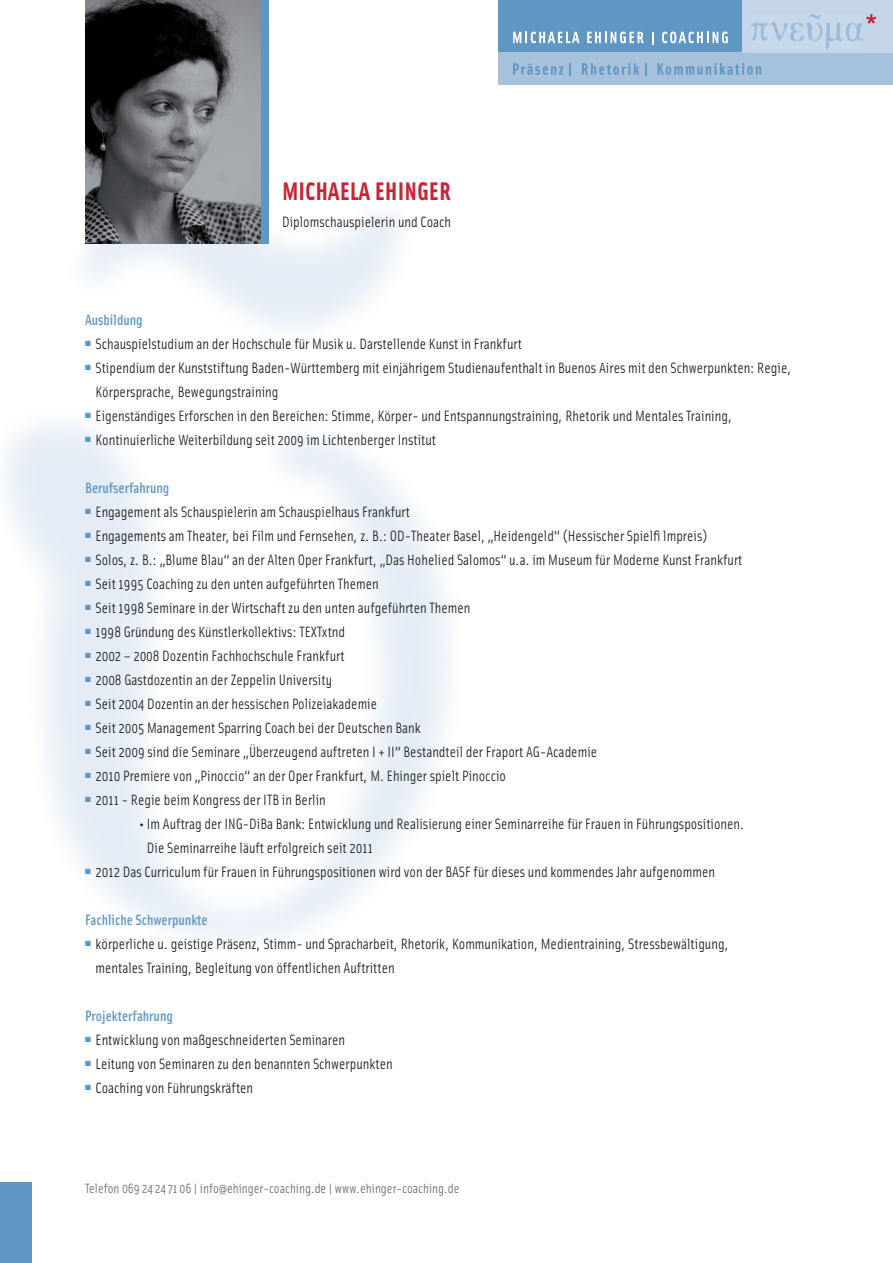
<style>
.page{position:relative;width:893px;height:1263px;background:#fff}
.page>*{position:absolute;margin:0;border:0;box-sizing:border-box;transform-origin:0 0}
.t1{font:700 25.5px "Solex";color:#c82434}
.t2{font:15px/24px "Solex";color:#231f20}
.t3{font:500 15px "Solex";color:#5f97c2}
.t4{font:13.5px "Solex";color:#6c6d70}
</style>
<div class="page">
<div style="left:0;top:1182px;width:32px;height:81px;background:#5f97c2"></div>
<div style="left:498px;top:0;width:395px;height:83px;background:#5f97c2"></div>
<div style="left:498px;top:53px;width:395px;height:32px;background:#a6c1dc"></div>
<div style="left:743px;top:0;width:150px;height:52px;background:#c5d5e8"></div>
<img style="left:752px;top:14px;width:111px;height:35px">
<svg style="left:513px;top:32px;width:66px;height:11px"></svg>
<svg style="left:587px;top:32px;width:57px;height:11px"></svg>
<svg style="left:652px;top:32px;width:1px;height:13px"></svg>
<svg style="left:662px;top:32px;width:66px;height:11px"></svg>
<svg style="left:513px;top:63px;width:50px;height:12px"></svg>
<svg style="left:570px;top:63px;width:1px;height:13px"></svg>
<svg style="left:582px;top:63px;width:57px;height:12px"></svg>
<svg style="left:645px;top:63px;width:1px;height:13px"></svg>
<svg style="left:657px;top:63px;width:104px;height:12px"></svg>
<svg style="left:866px;top:14px;width:10px;height:10px"></svg>
<div style="left:242px;top:0;width:27px;height:244px;background:#5f97c2"></div>
<img style="left:85px;top:0;width:175px;height:244px">
<h1 class="t1" style="left:282px;top:174px;width:171px">MICHAELA EHINGER</h1>
<p class="t2" style="left:282px;top:209px;width:171px">Diplomschauspielerin und Coach</p>
<p class="t3" style="left:85px;top:310px;width:59px">Ausbildung</p>
<p class="t2" style="left:85px;top:332px;width:438px"><sup>■</sup> Schauspielstudium an der Hochschule für Musik u. Darstellende Kunst in Frankfurt</p>
<p class="t2" style="left:96px;top:356px;width:697px;text-indent:-10px"><sup>■</sup> Stipendium der Kunststiftung Baden-Württemberg mit einjährigem Studienaufenthalt in Buenos Aires mit den Schwerpunkten: Regie,<br>Körpersprache, Bewegungstraining</p>
<p class="t2" style="left:85px;top:404px;width:649px"><sup>■</sup> Eigenständiges Erforschen in den Bereichen: Stimme, Körper- und Entspannungstraining, Rhetorik und Mentales Training,</p>
<p class="t2" style="left:85px;top:428px;width:353px"><sup>■</sup> Kontinuierliche Weiterbildung seit 2009 im Lichtenberger Institut</p>
<p class="t3" style="left:85px;top:478px;width:86px">Berufserfahrung</p>
<p class="t2" style="left:85px;top:500px;width:327px"><sup>■</sup> Engagement als Schauspielerin am Schauspielhaus Frankfurt</p>
<p class="t2" style="left:85px;top:524px;width:624px"><sup>■</sup> Engagements am Theater, bei Film und Fernsehen, z. B.: OD-Theater Basel, „Heidengeld“ (Hessischer Spielfi lmpreis)</p>
<p class="t2" style="left:85px;top:548px;width:659px"><sup>■</sup> Solos, z. B.: „Blume Blau“ an der Alten Oper Frankfurt, „Das Hohelied Salomos“ u.a. im Museum für Moderne Kunst Frankfurt</p>
<p class="t2" style="left:85px;top:572px;width:295px"><sup>■</sup> Seit 1995 Coaching zu den unten aufgeführten Themen</p>
<p class="t2" style="left:85px;top:596px;width:387px"><sup>■</sup> Seit 1998 Seminare in der Wirtschaft zu den unten aufgeführten Themen</p>
<p class="t2" style="left:85px;top:620px;width:262px"><sup>■</sup> 1998 Gründung des Künstlerkollektivs: TEXTxtnd</p>
<p class="t2" style="left:85px;top:644px;width:261px"><sup>■</sup> 2002 – 2008 Dozentin Fachhochschule Frankfurt</p>
<p class="t2" style="left:85px;top:668px;width:249px"><sup>■</sup> 2008 Gastdozentin an der Zeppelin University</p>
<p class="t2" style="left:85px;top:692px;width:294px"><sup>■</sup> Seit 2004 Dozentin an der hessischen Polizeiakademie</p>
<p class="t2" style="left:85px;top:716px;width:337px"><sup>■</sup> Seit 2005 Management Sparring Coach bei der Deutschen Bank</p>
<p class="t2" style="left:85px;top:740px;width:514px"><sup>■</sup> Seit 2009 sind die Seminare „Überzeugend auftreten I + II“ Bestandteil der Fraport AG-Academie</p>
<p class="t2" style="left:85px;top:764px;width:422px"><sup>■</sup> 2010 Premiere von „Pinoccio“ an der Oper Frankfurt, M. Ehinger spielt Pinoccio</p>
<p class="t2" style="left:85px;top:788px;width:242px"><sup>■</sup> 2011 - Regie beim Kongress der ITB in Berlin</p>
<p class="t2" style="left:147px;top:812px;width:599px;text-indent:-8px">• Im Auftrag der ING-DiBa Bank: Entwicklung und Realisierung einer Seminarreihe für Frauen in Führungspositionen.<br>Die Seminarreihe läuft erfolgreich seit 2011</p>
<p class="t2" style="left:85px;top:860px;width:631px"><sup>■</sup> 2012 Das Curriculum für Frauen in Führungspositionen wird von der BASF für dieses und kommendes Jahr aufgenommen</p>
<p class="t3" style="left:85px;top:910px;width:124px">Fachliche Schwerpunkte</p>
<p class="t2" style="left:96px;top:932px;width:635px;text-indent:-10px"><sup>■</sup> körperliche u. geistige Präsenz, Stimm- und Spracharbeit, Rhetorik, Kommunikation, Medientraining, Stressbewältigung, mentales Training, Begleitung von öffentlichen Auftritten</p>
<p class="t3" style="left:85px;top:1006px;width:89px">Projekterfahrung</p>
<p class="t2" style="left:85px;top:1028px;width:262px"><sup>■</sup> Entwicklung von maßgeschneiderten Seminaren</p>
<p class="t2" style="left:85px;top:1052px;width:309px"><sup>■</sup> Leitung von Seminaren zu den benannten Schwerpunkten</p>
<p class="t2" style="left:85px;top:1076px;width:170px"><sup>■</sup> Coaching von Führungskräften</p>
<p class="t4" style="left:85px;top:1179px;width:376px">Telefon 069 24 24 71 06 | info@ehinger-coaching.de | www.ehinger-coaching.de</p>
</div>
